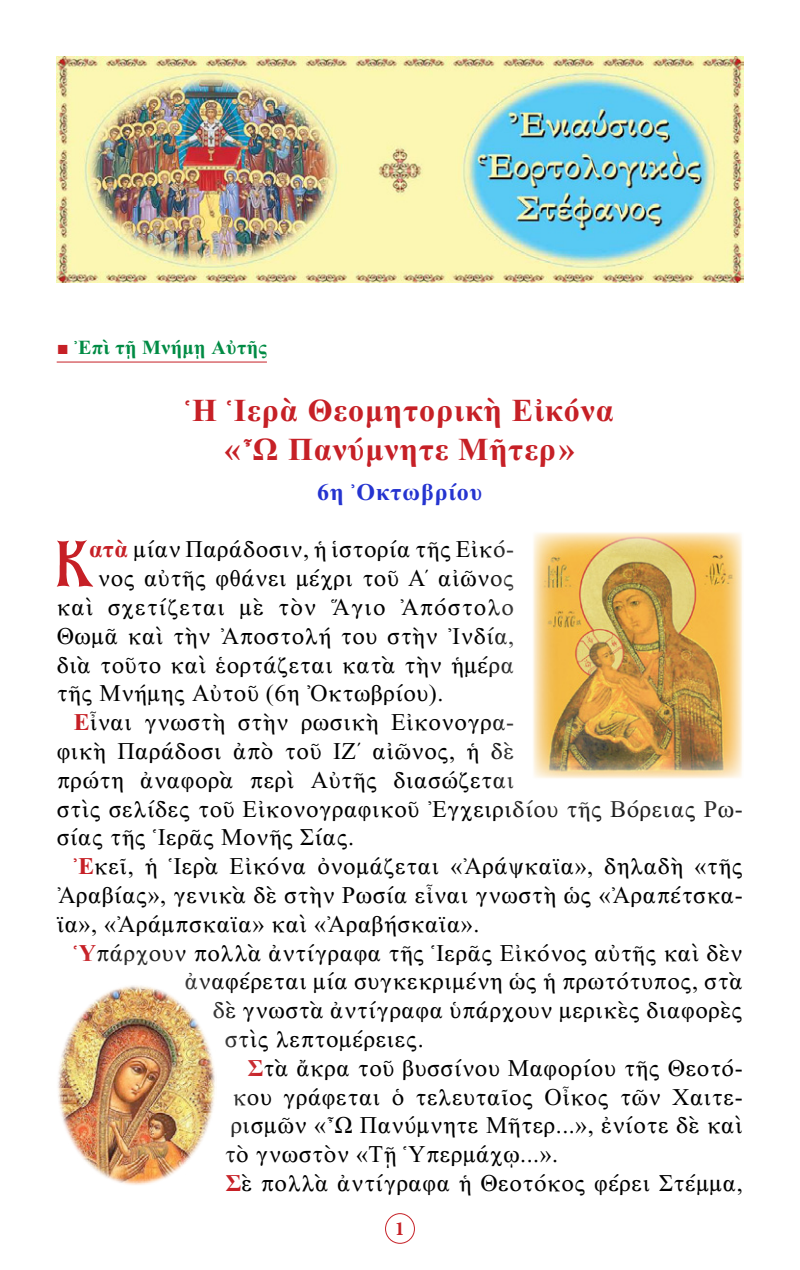
<style>
.page{position:relative;width:800px;height:1270px;background:#fff}
.page>*{position:absolute;margin:0;border:0;box-sizing:border-box;transform-origin:0 0}
.t1{font:65px "BYZIMAK";color:#c62026}
.t2{font:32px "CTOS New Times Bold Test 1";letter-spacing:.03em;color:#c62026}
.t3{font:24px/28.8px "CTOS New Times Roman Test 1";letter-spacing:.02em;color:#000;text-align:justify}
.t4{font:24px "CTOS New Times Bold Test 1";letter-spacing:.04em;color:#2534d0}
.t5{font:20px "CTOS New Times Bold Test 1";letter-spacing:.02em;color:#008b44}
.t6{font:700 20px "Minion Pro";color:#c62026}
.s1{font-family:"Times New Roman";color:#c62026}
.s2{font-family:"CTOS New Times Bold Test 1";color:#c62026}
</style>
<div class="page">
<div style="left:385px;top:1213px;width:30px;height:31px;border:1px solid #c62026;border-radius:50%"></div>
<img style="left:57px;top:57px;width:686px;height:226px">
<hr style="left:57px;top:362px;width:210px;height:1px;background:#c62026">
<img style="left:533px;top:532px;width:210px;height:247px">
<img style="left:58px;top:985px;width:157px;height:200px">
<p class="t5" style="left:57px;top:336px;width:212px"><span class="s1">■</span> Ἐπὶ τῇ Μνήμῃ Αὐτῆς</p>
<p class="t2" style="left:186px;top:393px;width:430px">Ἡ Ἱερὰ Θεομητορικὴ Εἰκόνα</p>
<p class="t2" style="left:224px;top:431px;width:352px">«Ὦ Πανύμνητε Μῆτερ»</p>
<p class="t4" style="left:317px;top:478px;width:167px">6η Ὀκτωβρίου</p>
<p class="t1" style="left:56px;top:525px;width:40px">Κ</p>
<p class="t3" style="left:89px;top:535px;width:427px"><span class="s2">ατὰ</span> μίαν Παράδοσιν, ἡ ἱστορία τῆς Εἰκό-</p>
<p class="t3" style="left:57px;top:564px;width:459px;text-indent:41px">νος αὐτῆς φθάνει μέχρι τοῦ Α΄ αἰῶνος καὶ σχετίζεται μὲ τὸν Ἅγιο Ἀπόστολο Θωμᾶ καὶ τὴν Ἀποστολή του στὴν Ἰνδία, διὰ τοῦτο καὶ ἑορτάζεται κατὰ τὴν ἡμέρα τῆς Μνήμης Αὐτοῦ (6η Ὀκτωβρίου).</p>
<p class="t3" style="left:57px;top:708px;width:688px;text-align:left;text-indent:17px"><span class="s2">Ε</span>ἶναι γνωστὴ στὴν ρωσικὴ Εἰκονογρα-<br>φικὴ Παράδοσι ἀπὸ τοῦ ΙΖ΄ αἰῶνος, ἡ δὲ<br>πρώτη ἀναφορὰ περὶ Αὐτῆς διασώζεται<br>στὶς σελίδες τοῦ Εἰκονογραφικοῦ Ἐγχειριδίου τῆς Βόρειας Ρω&shy;σίας τῆς Ἱερᾶς Μονῆς Σίας.</p>
<p class="t3" style="left:57px;top:852px;width:688px;text-indent:17px"><span class="s2">Ἐ</span>κεῖ, ἡ Ἱερὰ Εἰκόνα ὀνομάζεται «Ἀράψκαϊα», δηλαδὴ «τῆς Ἀραβίας», γενικὰ δὲ στὴν Ρωσία εἶναι γνωστὴ ὡς «Ἀραπέτσκα&shy;ϊα», «Ἀράμπσκαϊα» καὶ «Ἀραβήσκαϊα».</p>
<p class="t3" style="left:74px;top:938px;width:670px"><span class="s2">Ὑ</span>πάρχουν πολλὰ ἀντίγραφα τῆς Ἱερᾶς Εἰκόνος αὐτῆς καὶ δὲν</p>
<p class="t3" style="left:185px;top:967px;width:559px">ἀναφέρεται μία συγκεκριμένη ὡς ἡ πρωτότυπος, στὰ</p>
<p class="t3" style="left:213px;top:996px;width:531px">δὲ γνωστὰ ἀντίγραφα ὑπάρχουν μερικὲς διαφορὲς</p>
<p class="t3" style="left:225px;top:1025px;width:201px">στὶς λεπτομέρειες.</p>
<p class="t3" style="left:248px;top:1053px;width:496px"><span class="s2">Σ</span>τὰ ἄκρα τοῦ βυσσίνου Μαφορίου τῆς Θεοτό-</p>
<p class="t3" style="left:233px;top:1082px;width:512px">κου γράφεται ὁ τελευταῖος Οἶκος τῶν Χαιτε-</p>
<p class="t3" style="left:231px;top:1111px;width:514px">ρισμῶν «Ὦ Πανύμνητε Μῆτερ...», ἐνίοτε δὲ καὶ</p>
<p class="t3" style="left:225px;top:1140px;width:335px">τὸ γνωστὸν «Τῇ Ὑπερμάχῳ...».</p>
<p class="t3" style="left:226px;top:1169px;width:519px"><span class="s2">Σ</span>ὲ πολλὰ ἀντίγραφα ἡ Θεοτόκος φέρει Στέμμα,</p>
<p class="t6" style="left:395px;top:1215px;width:11px">1</p>
</div>
